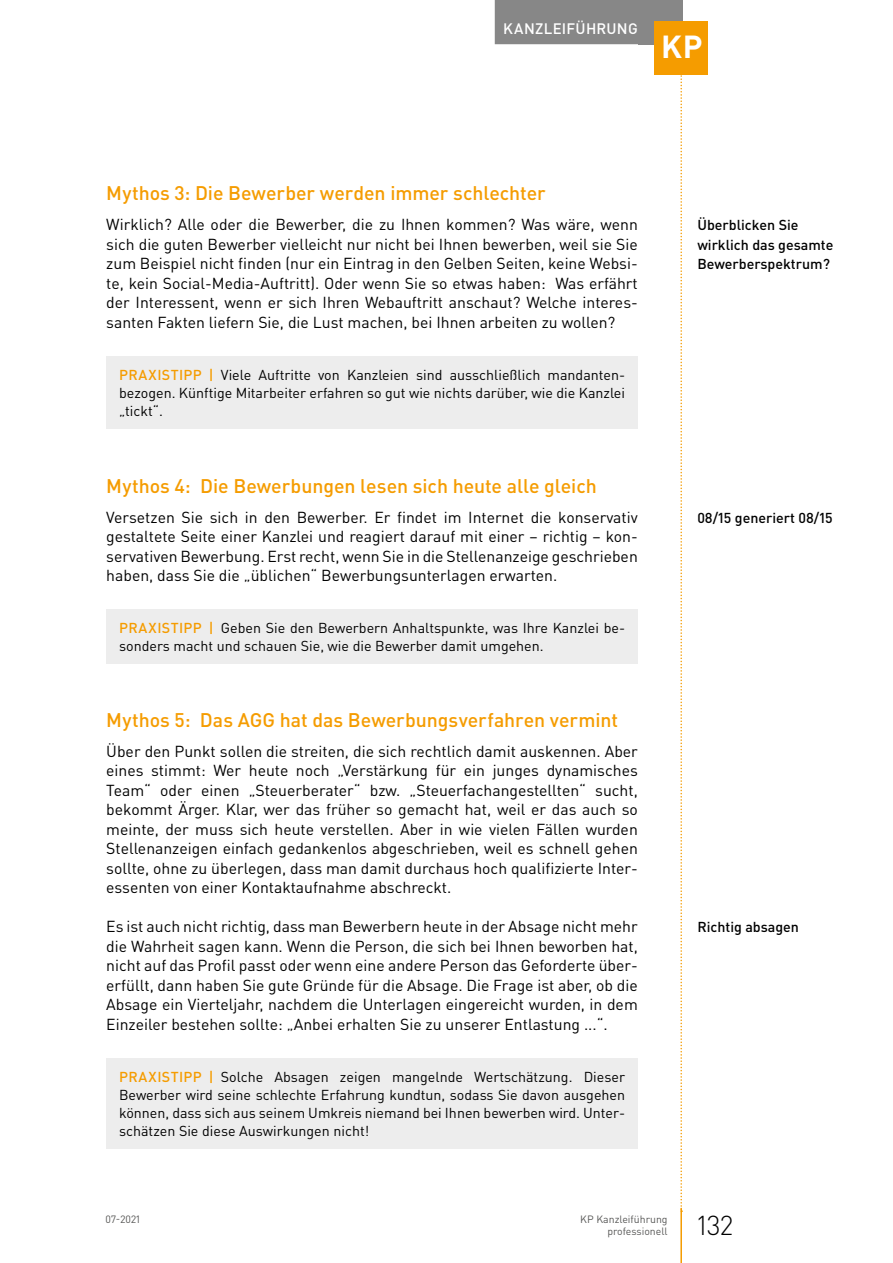
<style>
.page{position:relative;width:893px;height:1263px;background:#fff}
.page>*{position:absolute;margin:0;border:0;box-sizing:border-box;transform-origin:0 0}
.t1{font:700 31.5px "DIN Pro";color:#fff}
.t2{font:300 27px "DIN Pro";color:#000}
.t3{font:500 19.5px "DIN Pro";color:#f59c00}
.t4{font:15.75px/19.5px "DIN Pro";color:#000;text-align:justify}
.t5{font:500 15px "DIN Pro";letter-spacing:.015em;color:#fff}
.t6{font:14.25px/18px "DIN Pro";color:#000}
.t7{font:500 14.25px/19.5px "DIN Pro";color:#000}
.t8{font:10.5px/12.8px "DIN Pro";color:#575756;text-align:right}
.s1{font-weight:500;color:#f59c00}
</style>
<div class="page">
<svg style="left:680px;top:74px;width:2px;height:1134px"></svg>
<div style="left:638px;top:0;width:44px;height:44px;background:#878787"></div>
<hr style="left:680px;top:1208px;width:2px;height:55px;background:#f59c00">
<div style="left:495px;top:0;width:151px;height:44px;background:#878787"></div>
<div style="left:655px;top:21px;width:53px;height:53px;background:#f59c00"></div>
<div style="left:106px;top:356px;width:532px;height:72px;background:#ededed"></div>
<div style="left:106px;top:609px;width:532px;height:55px;background:#ededed"></div>
<div style="left:106px;top:1058px;width:532px;height:90px;background:#ededed"></div>
<p class="t5" style="left:503px;top:18px;width:136px">Kanzleiführung</p>
<h1 class="t1" style="left:661px;top:26px;width:43px">KP</h1>
<p class="t3" style="left:106px;top:180px;width:441px">Mythos 3: Die Bewerber werden immer schlechter</p>
<p class="t4" style="left:106px;top:214px;width:533px">Wirklich? Alle oder die Bewerber, die zu Ihnen kommen? Was wäre, wenn sich die guten Bewerber vielleicht nur nicht bei Ihnen bewerben, weil sie Sie zum Beispiel nicht finden (nur ein Eintrag in den Gelben Seiten, keine Websi&shy;te, kein Social-Media-Auftritt). Oder wenn Sie so etwas haben: Was erfährt der Interessent, wenn er sich Ihren Webauftritt anschaut? Welche interes&shy;santen Fakten liefern Sie, die Lust machen, bei Ihnen arbeiten zu wollen?</p>
<p class="t6" style="left:119px;top:365px;width:507px"><span class="s1">PRAXISTI PP |</span> Viele Auftritte von Kanzleien sind ausschließlich mandanten&shy;bezogen. Künftige Mitarbeiter erfahren so gut wie nichts darüber, wie die Kanzlei „tickt“.</p>
<p class="t3" style="left:106px;top:473px;width:492px">Mythos 4: Die Bewerbungen lesen sich heute alle gleich</p>
<p class="t4" style="left:106px;top:507px;width:533px">Versetzen Sie sich in den Bewerber. Er findet im Internet die konservativ gestaltete Seite einer Kanzlei und reagiert darauf mit einer – richtig – kon&shy;servativen Bewerbung. Erst recht, wenn Sie in die Stellenanzeige geschrieben haben, dass Sie die „üblichen“ Bewerbungsunterlagen erwarten.</p>
<p class="t6" style="left:119px;top:618px;width:508px"><span class="s1">PRAXISTI PP |</span> Geben Sie den Bewerbern Anhaltspunkte, was Ihre Kanzlei be&shy;sonders macht und schauen Sie, wie die Bewerber damit umgehen.</p>
<p class="t3" style="left:106px;top:707px;width:145px">Mythos 5: Das AGG</p>
<p class="t3" style="left:280px;top:707px;width:340px">hat das Bewerbungsverfahren vermint</p>
<p class="t4" style="left:106px;top:741px;width:533px">Über den Punkt sollen die streiten, die sich rechtlich damit auskennen. Aber eines stimmt: Wer heute noch „Verstärkung für ein junges dynamisches Team“ oder einen „Steuerberater“ bzw. „Steuerfachangestellten“ sucht, bekommt Ärger. Klar, wer das früher so gemacht hat, weil er das auch so meinte, der muss sich heute verstellen. Aber in wie vielen Fällen wurden Stellenanzeigen einfach gedankenlos abgeschrieben, weil es schnell gehen sollte, ohne zu überlegen, dass man damit durchaus hoch qualifizierte Inter&shy;essenten von einer Kontaktaufnahme abschreckt.</p>
<p class="t4" style="left:106px;top:916px;width:533px">Es ist auch nicht richtig, dass man Bewerbern heute in der Absage nicht mehr die Wahrheit sagen kann. Wenn die Person, die sich bei Ihnen beworben hat, nicht auf das Profil passt oder wenn eine andere Person das Geforderte über&shy;erfüllt, dann haben Sie gute Gründe für die Absage. Die Frage ist aber, ob die Absage ein Vierteljahr, nachdem die Unterlagen eingereicht wurden, in dem Einzeiler bestehen sollte: „Anbei erhalten Sie zu unserer Entlastung ...“.</p>
<p class="t6" style="left:119px;top:1067px;width:508px;text-align:justify"><span class="s1">PRAXISTI PP |</span> Solche Absagen zeigen mangelnde Wertschätzung. Dieser Bewerber wird seine schlechte Erfahrung kundtun, sodass Sie davon ausgehen können, dass sich aus seinem Umkreis niemand bei Ihnen bewerben wird. Unter&shy;schätzen Sie diese Auswirkungen nicht!</p>
<p class="t7" style="left:697px;top:215px;width:138px">Ü berblicken Sie wirklich das gesamte<br>Bewerberspektrum?</p>
<p class="t7" style="left:697px;top:507px;width:137px">08/15 generiert 08/15</p>
<p class="t7" style="left:697px;top:917px;width:103px">Richtig absagen</p>
<p class="t8" style="left:106px;top:1212px;width:36px">07-2021</p>
<p class="t8" style="left:580px;top:1212px;width:89px">KP Kanzleiführung professionell</p>
<h2 class="t2" style="left:697px;top:1207px;width:37px">132</h2>
</div>
